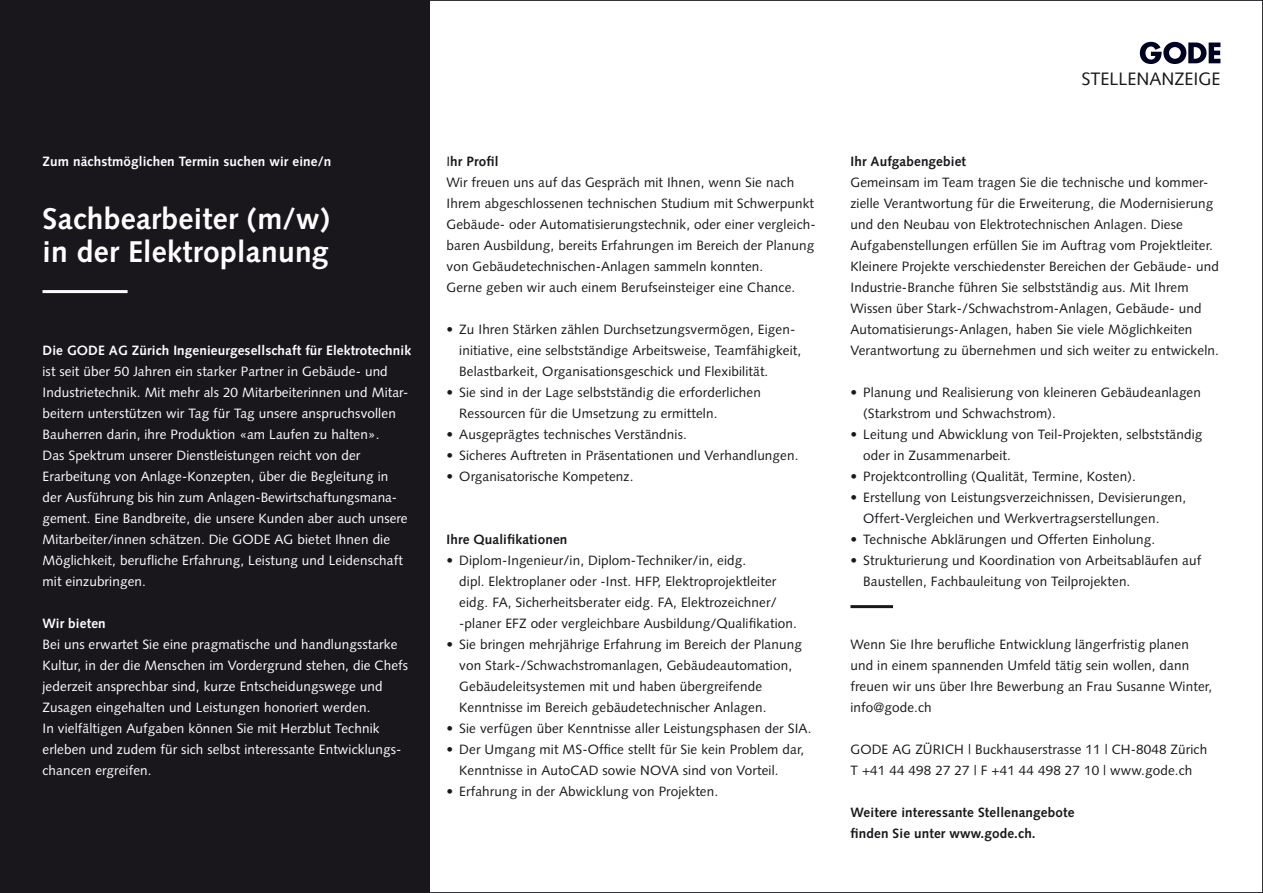
<style>
.page{position:relative;width:1263px;height:893px;background:#fff}
.page>*{position:absolute;margin:0;border:0;box-sizing:border-box;transform-origin:0 0}
.t1{font:700 30px/33px "Syntax LT Std";letter-spacing:.01em;color:#fff}
.t2{font:18px "Syntax LT Std";color:#1a171c}
.t3{font:13.5px/21px "Syntax LT Std";letter-spacing:.01em;color:#1a171c}
.t4{font:13.5px/21px "Syntax LT Std";letter-spacing:.01em;color:#fff}
.t5{font:700 13.5px "Syntax LT Std";letter-spacing:.01em;color:#fff}
.t6{font:700 13.5px/21px "Syntax LT Std";letter-spacing:.01em;color:#1a171c}
.s1{font-weight:700}
</style>
<div class="page">
<svg style="left:1140px;top:42px;width:80px;height:22px"></svg>
<div style="left:0;top:0;width:429px;height:893px;background:#1a171c"></div>
<hr style="left:43px;top:290px;width:85px;height:3px;background:#fff">
<hr style="left:850px;top:605px;width:43px;height:3px;background:#1a171c">
<p class="t5" style="left:43px;top:153px;width:290px">Zum nächstmöglichen Termin suchen wir eine/n</p>
<h1 class="t1" style="left:43px;top:202px;width:289px">Sachbearbeiter (m/w) in der Elektroplanung</h1>
<p class="t5" style="left:43px;top:342px;width:370px">Die GODE AG Zürich Ingenieurgesellschaft für Elektrotechnik</p>
<p class="t4" style="left:43px;top:360px;width:367px">ist seit über 50 Jahren ein starker Partner in Gebäude- und Industrietechnik. Mit mehr als 20 Mitarbeiterinnen und Mitar&shy;beitern unterstützen wir Tag für Tag unsere anspruchsvollen Bauherren darin, ihre Produktion «am Laufen zu halten».<br>Das Spektrum unserer Dienstleistungen reicht von der Erarbeitung von Anlage-Konzepten, über die Begleitung in der Ausführung bis hin zum Anlagen-Bewirtschaftungsmana&shy;gement. Eine Bandbreite, die unsere Kunden aber auch unsere Mitarbeiter/innen schätzen. Die GODE AG bietet Ihnen die Möglichkeit, berufliche Erfahrung, Leistung und Leidenschaft mit einzubringen.</p>
<p class="t5" style="left:43px;top:615px;width:65px">Wir bieten</p>
<p class="t4" style="left:43px;top:634px;width:367px">Bei uns erwartet Sie eine pragmatische und handlungsstarke Kultur, in der die Menschen im Vordergrund stehen, die Chefs jederzeit ansprechbar sind, kurze Entscheidungswege und Zusagen eingehalten und Leistungen honoriert werden.<br>In vielfältigen Aufgaben können Sie mit Herzblut Technik erleben und zudem für sich selbst interessante Entwicklungs&shy;chancen ergreifen.</p>
<p class="t3" style="left:446px;top:150px;width:371px">I <span class="s1">hr Profil<br></span>Wir freuen uns auf das Gespräch mit I hnen, wenn Sie nach<br>I hrem abgeschlossenen technischen Studium mit Schwerpunkt Gebäude- oder Automatisierungstechnik, oder einer vergleich&shy;baren Ausbildung, bereits Erfahrungen im Bereich der Planung von Gebäudetechnischen-Anlagen sammeln konnten.<br>Gerne geben wir auch einem Berufseinsteiger eine Chance.</p>
<p class="t3" style="left:459px;top:318px;width:344px;text-indent:-13px">• Zu Ihren Stärken zählen Durchsetzungsvermögen, Eigen&shy;initiative, eine selbstständige Arbeitsweise, Teamfähigkeit,<br>Belastbarkeit, Organisationsgeschick und Flexibilität.</p>
<p class="t3" style="left:459px;top:381px;width:303px;text-indent:-13px">• Sie sind in der Lage selbstständig die erforderlichen<br>Ressourcen für die Umsetzung zu ermitteln.</p>
<p class="t3" style="left:446px;top:424px;width:242px">• Ausgeprägtes technisches Verständnis.</p>
<p class="t3" style="left:446px;top:445px;width:353px">• Sicheres Auftreten in Präsentationen und Verhandlungen.</p>
<p class="t3" style="left:446px;top:466px;width:188px">• Organisatorische Kompetenz.</p>
<p class="t6" style="left:446px;top:529px;width:122px">Ihre Qualifikationen</p>
<p class="t3" style="left:459px;top:550px;width:339px;text-indent:-13px">• Diplom-Ingenieur/in, Diplom-Techniker/in, eidg.<br>dipl. Elektroplaner oder -I nst. HFP, Elektroprojektleiter eidg. FA, Sicherheitsberater eidg. FA, Elektrozeichner/ -planer EFZ oder vergleichbare Ausbildung/Qualifikation.</p>
<p class="t3" style="left:446px;top:634px;width:357px">• Sie bringen mehrjährige Erfahrung im Bereich der Planung</p>
<p class="t3" style="left:459px;top:655px;width:334px">von Stark-/Schwachstromanlagen, Gebäudeautomation,</p>
<p class="t3" style="left:446px;top:676px;width:317px">Gebäudeleitsystemen mit und haben übergreifende</p>
<p class="t3" style="left:459px;top:697px;width:309px">Kenntnisse im Bereich gebäudetechnischer Anlagen.</p>
<p class="t3" style="left:446px;top:718px;width:366px">• Sie verfügen über Kenntnisse aller Leistungsphasen der SIA.</p>
<p class="t3" style="left:459px;top:739px;width:347px;text-indent:-13px">• Der Umgang mit MS-Office stellt für Sie kein Problem dar,<br>Kenntnisse in AutoCAD sowie NOVA sind von Vorteil.</p>
<p class="t3" style="left:446px;top:781px;width:273px">• Erfahrung in der Abwicklung von Projekten.</p>
<h2 class="t2" style="left:1081px;top:68px;width:141px">Stellenanzeige</h2>
<p class="t6" style="left:850px;top:151px;width:117px">Ihr Aufgabengebiet</p>
<p class="t3" style="left:850px;top:172px;width:370px">Gemeinsam im Team tragen Sie die technische und kommer&shy;zielle Verantwortung für die Erweiterung, die Modernisierung und den Neubau von Elektrotechnischen Anlagen. Diese Aufgabenstellungen erfüllen Sie im Auftrag vom Projektleiter.<br>Kleinere Projekte verschiedenster Bereichen der Gebäude- und Industrie-Branche führen Sie selbstständig aus. Mit Ihrem Wissen über Stark-/Schwachstrom-Anlagen, Gebäude- und Automatisierungs-Anlagen, haben Sie viele Möglichkeiten Verantwortung zu übernehmen und sich weiter zu entwickeln.</p>
<p class="t3" style="left:863px;top:382px;width:339px;text-indent:-13px">• Planung und Realisierung von kleineren Gebäudeanlagen (Starkstrom und Schwachstrom).</p>
<p class="t3" style="left:863px;top:424px;width:341px;text-indent:-13px">• Leitung und Abwicklung von Teil-Projekten, selbstständig oder in Zusammenarbeit.</p>
<p class="t3" style="left:850px;top:466px;width:287px">• Projektcontrolling (Qualität, Termine, Kosten).</p>
<p class="t3" style="left:863px;top:487px;width:324px;text-indent:-13px">• Erstellung von Leistungsverzeichnissen, Devisierungen,<br>Offert-Vergleichen und Werkvertragserstellungen.</p>
<p class="t3" style="left:850px;top:529px;width:306px">• Technische Abklärungen und Offerten Einholung.</p>
<p class="t3" style="left:863px;top:550px;width:339px;text-indent:-13px">• Strukturierung und Koordination von Arbeitsabläufen auf<br>Baustellen, Fachbauleitung von Teilprojekten.</p>
<p class="t3" style="left:850px;top:634px;width:363px">Wenn Sie I hre berufliche Entwicklung längerfristig planen und in einem spannenden Umfeld tätig sein wollen, dann freuen wir uns über I hre Bewerbung an Frau Susanne Winter, info@gode.ch</p>
<p class="t3" style="left:850px;top:739px;width:358px">GODE AG ZÜRICH | Buckhauserstrasse 11 | CH-8048 Zürich<br>T +41 44 498 27 27 | F +41 44 498 27 10 | www.gode.ch</p>
<p class="t6" style="left:850px;top:802px;width:225px">Weitere interessante Stellenangebote finden Sie unter www.gode.ch.</p>
</div>
